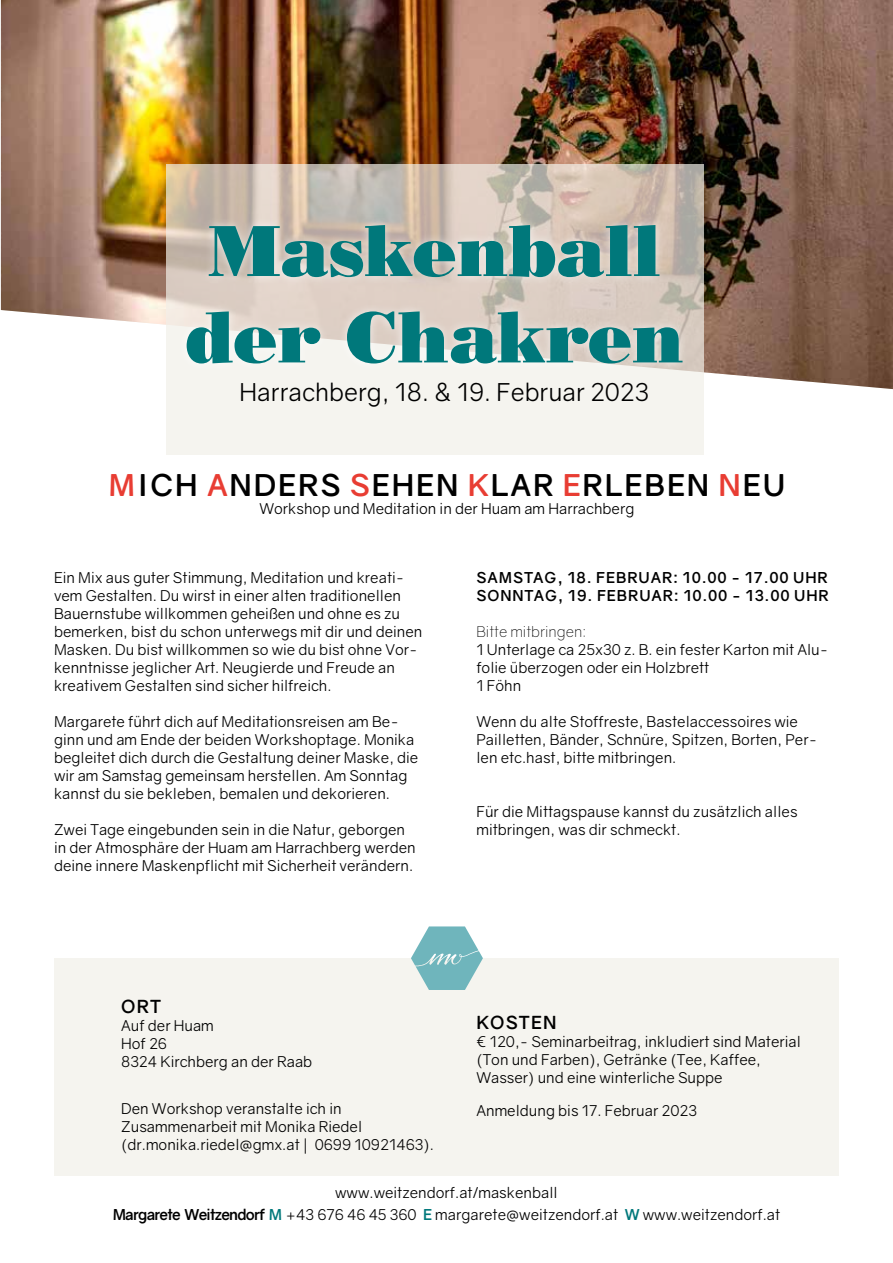
<style>
.page{position:relative;width:893px;height:1263px;background:#fff}
.page>*{position:absolute;margin:0;border:0;box-sizing:border-box;transform-origin:0 0}
.t1{font:72px/86.4px "Bodoni Poster";color:#00787b;text-align:center}
.t2{font:700 30px "Gravity";letter-spacing:.06em;color:#000}
.t3{font:24.75px "Gravity";color:#000}
.t4{font:700 18px "Gravity";letter-spacing:.06em;color:#000}
.t5{font:15px/18px "Gravity";color:#000}
.t6{font:700 15px/18px "Gravity";letter-spacing:.06em;color:#000}
.t7{font:300 15px "Gravity";color:#000}
.s1{color:#e83d33}
.s2{font-weight:700}
.s3{font-weight:700;color:#00787b}
</style>
<div class="page">
<img style="left:1px;top:0;width:892px;height:389px">
<svg style="left:166px;top:165px;width:538px;height:290px;fill:#f5f4ef"></svg>
<div style="left:54px;top:958px;width:785px;height:218px;background:#f2f0e9"></div>
<div style="left:177px;top:216px;width:514px;height:157px;background:#fff;opacity:.75"></div>
<svg style="left:411px;top:926px;width:72px;height:64px"></svg>
<h1 class="t1" style="left:185px;top:207px;width:500px">Maskenball der Chakren</h1>
<h3 class="t3" style="left:240px;top:376px;width:411px">Harrachberg, 18. &amp; 19. Februar 2023</h3>
<h2 class="t2" style="left:109px;top:466px;width:678px"><span class="s1">M</span>ICH <span class="s1">A</span>NDERS <span class="s1">S</span>EHEN <span class="s1">K</span>LAR <span class="s1">E</span>RLEBEN <span class="s1">N</span>EU</h2>
<p class="t5" style="left:259px;top:499px;width:376px">Workshop und Meditation in der Huam am Harrachberg</p>
<p class="t5" style="left:54px;top:568px;width:370px">Ein Mix aus guter Stimmung, Meditation und kreati&shy;vem Gestalten. Du wirst in einer alten traditionellen Bauernstube willkommen geheißen und ohne es zu bemerken, bist du schon unterwegs mit dir und deinen Masken. Du bist willkommen so wie du bist ohne Vor&shy;kenntnisse jeglicher Art. Neugierde und Freude an kreativem Gestalten sind sicher hilfreich.</p>
<p class="t5" style="left:54px;top:712px;width:366px">Margarete führt dich auf Meditationsreisen am Be&shy;ginn und am Ende der beiden Workshoptage. Monika begleitet dich durch die Gestaltung deiner Maske, die wir am Samstag gemeinsam herstellen. Am Sonntag kannst du sie bekleben, bemalen und dekorieren.</p>
<p class="t5" style="left:54px;top:820px;width:363px">Zwei Tage eingebunden sein in die Natur, geborgen in der Atmosphäre der Huam am Harrachberg werden deine innere Maskenpflicht mit Sicherheit verändern.</p>
<p class="t6" style="left:476px;top:568px;width:354px">SAMSTAG, 18. FEBRUAR: 10.00 - 17.00 UHR<br>SONNTAG, 19. FEBRUAR: 10.00 - 13.00 UHR</p>
<p class="t7" style="left:476px;top:622px;width:111px">Bitte mitbringen:</p>
<p class="t5" style="left:476px;top:640px;width:353px">1 Unterlage ca 25x30 z. B. ein fester Karton mit Alu&shy;folie überzogen oder ein Holzbrett<br>1 Föhn</p>
<p class="t5" style="left:476px;top:712px;width:342px">Wenn du alte Stoffreste, Bastelaccessoires wie<br>Pailletten, Bänder, Schnüre, Spitzen, Borten, Per&shy;len etc.hast, bitte mitbringen.</p>
<p class="t5" style="left:476px;top:802px;width:323px">Für die Mittagspause kannst du zusätzlich alles mitbringen, was dir schmeckt.</p>
<p class="t4" style="left:121px;top:995px;width:41px">ORT</p>
<p class="t5" style="left:121px;top:1017px;width:193px">Auf der Huam<br>Hof 26<br>8324 Kirchberg an der Raab</p>
<p class="t4" style="left:476px;top:1011px;width:81px">KOSTEN</p>
<p class="t5" style="left:476px;top:1032px;width:326px">€ 120,- Seminarbeitrag, inkludiert sind Material (Ton und Farben), Getränke (Tee, Kaffee,<br>Wasser) und eine winterliche Suppe</p>
<p class="t5" style="left:476px;top:1101px;width:222px">Anmeldung bis 17. Februar 2023</p>
<p class="t5" style="left:121px;top:1100px;width:314px">Den Workshop veranstalte ich in<br>Zusammenarbeit mit Monika Riedel (dr.monika.riedel@gmx.at | 0699 10921463).</p>
<p class="t5" style="left:335px;top:1183px;width:224px">www.weitzendorf.at/maskenball</p>
<p class="t5" style="left:113px;top:1206px;width:669px"><span class="s2">Margarete Weitzendorf</span> <span class="s3">M</span> +43 676 46 45 360 <span class="s3">E</span> margarete@weitzendorf.at <span class="s3">W</span> www.weitzendorf.at</p>
</div>
